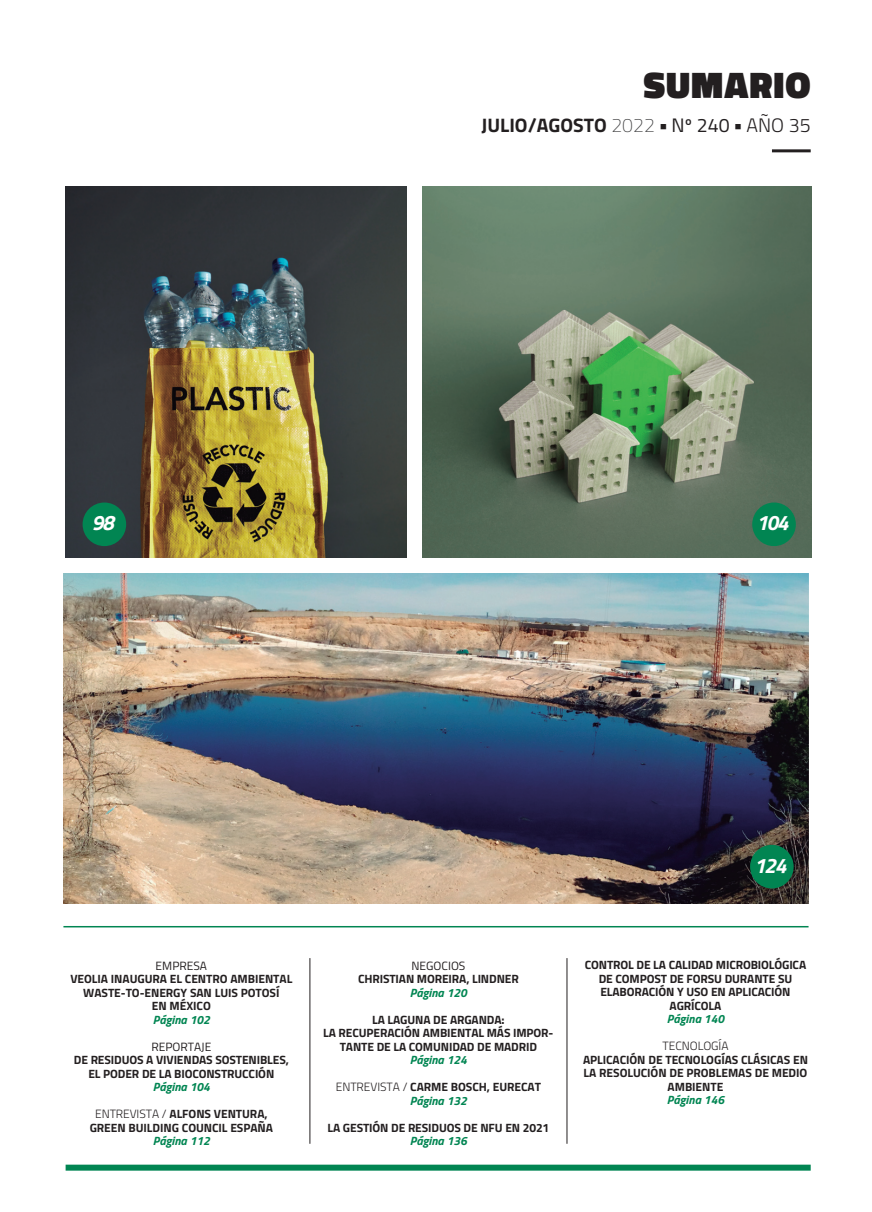
<style>
.page{position:relative;width:872px;height:1212px;background:#fff}
.page>*{position:absolute;margin:0;border:0;box-sizing:border-box;transform-origin:0 0}
.t1{font:900 37.5px "Titillium";letter-spacing:.03em;color:#231f20}
.t2{font:italic 700 21px "Titillium";letter-spacing:-.065em;color:#fff}
.t3{font:700 19.5px "Titillium";color:#231f20}
.t4{font:700 12px/13.5px "Titillium";letter-spacing:-.01em;color:#231f20;text-align:center}
.t5{font:italic 700 12px "Titillium";color:#018552}
.t6{font:12px "Titillium";color:#231f20}
.t7{font:300 12px "Titillium";letter-spacing:-.005em;color:#231f20}
.s1{font-weight:100;color:#3e3e3f}
.s2{font-weight:900}
.s3{font-weight:400}
.s4{font-weight:300}
.s5{font-style:italic;color:#018552}
</style>
<div class="page">
<hr style="left:772px;top:149px;width:38px;height:3px;background:#231f20">
<div style="left:66px;top:1164px;width:744px;height:6px;background:#018552"></div>
<hr style="left:309px;top:958px;width:1px;height:186px;background:#231f20">
<hr style="left:566px;top:958px;width:1px;height:186px;background:#231f20">
<img style="left:66px;top:186px;width:340px;height:371px">
<img style="left:63px;top:574px;width:745px;height:329px">
<img style="left:422px;top:186px;width:389px;height:371px">
<div style="left:83px;top:502px;width:43px;height:44px;background:#018552;border-radius:50%"></div>
<div style="left:752px;top:502px;width:44px;height:44px;background:#018552;border-radius:50%"></div>
<div style="left:750px;top:845px;width:43px;height:43px;background:#018552;border-radius:50%"></div>
<hr style="left:63px;top:926px;width:745px;height:1px;background:#018552">
<h1 class="t1" style="left:643px;top:57px;width:169px">SUMARIO</h1>
<h3 class="t3" style="left:481px;top:111px;width:331px">JULIO/AGOSTO <span class="s1">2022</span> <span class="s2">•</span> <span class="s3">Nº 240</span> <span class="s2">•</span> <span class="s4">AÑO 35</span></h3>
<h2 class="t2" style="left:92px;top:506px;width:24px">98</h2>
<h2 class="t2" style="left:756px;top:506px;width:34px">104</h2>
<h2 class="t2" style="left:754px;top:849px;width:34px">124</h2>
<p class="t6" style="left:156px;top:957px;width:53px">EMPRESA</p>
<p class="t4" style="left:70px;top:971px;width:223px">VEOLIA INAUGURA EL CENTRO AMBIENTAL<br>WASTE-TO-ENERGY SAN LUIS POTOSÍ<br>EN MÉXICO</p>
<p class="t5" style="left:153px;top:1010px;width:59px">Página 102</p>
<p class="t6" style="left:151px;top:1038px;width:62px">REPORTAJE</p>
<p class="t4" style="left:74px;top:1052px;width:216px">DE RESIDUOS A VIVIENDAS SOSTENIBLES,<br>EL PODER DE LA BIOCONSTRUCCIÓN</p>
<p class="t5" style="left:153px;top:1077px;width:59px">Página 104</p>
<p class="t4" style="left:90px;top:1106px;width:185px"><span class="s4">ENTREVISTA /</span> ALFONS VENTURA,<br>GREEN BUILDING COUNCIL ESPAÑA</p>
<p class="t5" style="left:153px;top:1131px;width:59px">Página 112</p>
<p class="t6" style="left:411px;top:957px;width:55px">NEGOCIOS</p>
<p class="t4" style="left:358px;top:971px;width:162px">CHRISTIAN MOREIRA, LINDNER</p>
<p class="t5" style="left:410px;top:983px;width:59px">Página 120</p>
<p class="t4" style="left:323px;top:1012px;width:232px">LA LAGUNA DE ARGANDA:<br>LA RECUPERACIÓN AMBIENTAL MÁS IMPOR-<br>TANTE DE LA COMUNIDAD DE MADRID</p>
<p class="t5" style="left:410px;top:1050px;width:59px">Página 124</p>
<p class="t4" style="left:336px;top:1079px;width:207px"><span class="s4">ENTREVISTA /</span> CARME BOSCH, EURECAT<br><span class="s5">Página 132</span></p>
<p class="t4" style="left:327px;top:1120px;width:223px">LA GESTIÓN DE RESIDUOS DE NFU EN 2021</p>
<p class="t5" style="left:410px;top:1131px;width:59px">Página 136</p>
<p class="t4" style="left:585px;top:958px;width:223px">CONTROL DE LA CALIDAD MICROBIOLÓGICA<br>DE COMPOST DE FORSU DURANTE SU<br>ELABORACIÓN Y USO EN APLICACIÓN<br>AGRÍCOLA</p>
<p class="t5" style="left:667px;top:1010px;width:59px">Página 140</p>
<p class="t7" style="left:662px;top:1037px;width:67px">TECNOLOGÍA</p>
<p class="t4" style="left:583px;top:1052px;width:226px">APLICACIÓN DE TECNOLOGÍAS CLÁSICAS EN<br>LA RESOLUCIÓN DE PROBLEMAS DE MEDIO<br>AMBIENTE</p>
<p class="t5" style="left:667px;top:1091px;width:59px">Página 146</p>
</div>
